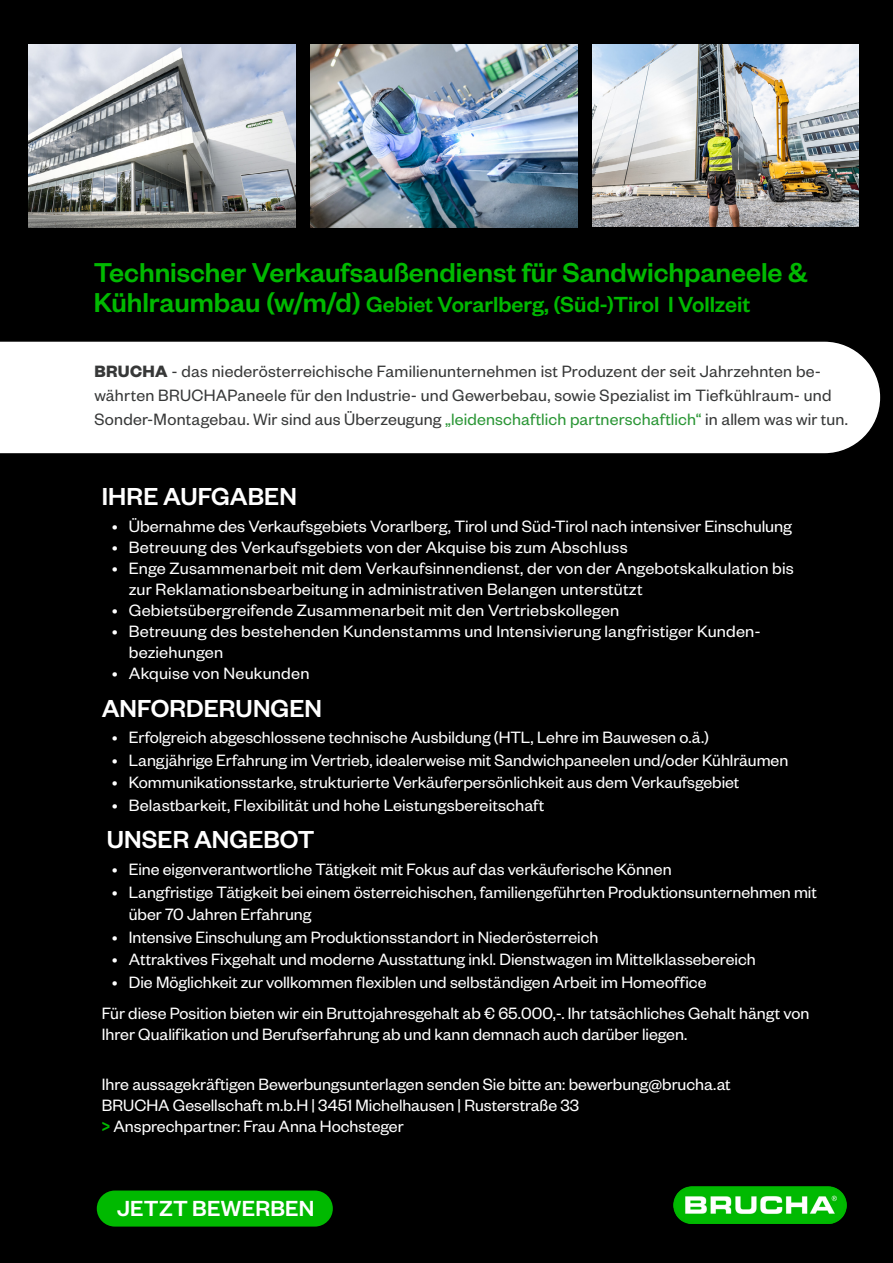
<style>
.page{position:relative;width:893px;height:1263px;background:#000}
.page>*{position:absolute;margin:0;border:0;box-sizing:border-box;transform-origin:0 0}
.t1{font:500 30px "Founders Grotesk";color:#00b900}
.t2{font:500 27px "Founders Grotesk";color:#fff}
.t3{font:500 24px "Founders Grotesk";letter-spacing:-.005em;color:#00b900}
.t4{font:500 24px "Founders Grotesk";letter-spacing:.01em;color:#fff}
.t5{font:18px/21px "Founders Grotesk";color:#fff}
.t6{font:18px/24px "Founders Grotesk";letter-spacing:.01em;color:#373838}
.s1{font-size:30px}
.s2{font-weight:700}
.s3{color:#2b9636}
.s4{font-weight:500;color:#00b900}
</style>
<div class="page">
<svg style="left:0;top:340px;width:882px;height:115px"></svg>
<img style="left:673px;top:1186px;width:173px;height:37px">
<img style="left:29px;top:45px;width:267px;height:182px">
<img style="left:311px;top:45px;width:267px;height:182px">
<img style="left:592px;top:44px;width:267px;height:183px">
<div style="left:97px;top:1190px;width:236px;height:36px;background:#00b900;border-radius:18px"></div>
<h1 class="t1" style="left:94px;top:254px;width:715px">Technischer Verkaufsaußendienst für Sandwichpaneele &amp;</h1>
<h3 class="t3" style="left:94px;top:290px;width:658px"><span class="s1">Kühlraumbau (w/m/d)</span> Gebiet Vorarlberg, (Süd-)Tirol I Vollzeit</h3>
<p class="t6" style="left:94px;top:358px;width:755px"><span class="s2">BRUCHA</span> - das niederösterreichische Familienunternehmen ist Produzent der seit Jahrzehnten be&shy;währten BRUCHAPaneele für den Industrie- und Gewerbebau, sowie Spezialist im Tiefkühlraum- und<br>Sonder-Montagebau. Wir sind aus Überzeugung <span class="s3">„leidenschaftlich partnerschaftlich“</span> in allem was wir tun.</p>
<h2 class="t2" style="left:102px;top:480px;width:197px">IHRE AUFGABEN</h2>
<p class="t5" style="left:112px;top:515px;width:682px">• Übernahme des Verkaufsgebiets Vorarlberg, Tirol und Süd-Tirol nach intensiver Einschulung</p>
<p class="t5" style="left:112px;top:536px;width:517px">• Betreuung des Verkaufsgebiets von der Akquise bis zum Abschluss</p>
<p class="t5" style="left:129px;top:557px;width:666px;text-indent:-17px">• Enge Zusammenarbeit mit dem Verkaufsinnendienst, der von der Angebotskalkulation bis zur Reklamationsbearbeitung in administrativen Belangen unterstützt</p>
<p class="t5" style="left:112px;top:599px;width:509px">• Gebietsübergreifende Zusammenarbeit mit den Vertriebskollegen</p>
<p class="t5" style="left:129px;top:620px;width:633px;text-indent:-17px">• Betreuung des bestehenden Kundenstamms und Intensivierung langfristiger Kunden&shy;beziehungen</p>
<p class="t5" style="left:112px;top:662px;width:199px">• Akquise von Neukunden</p>
<h2 class="t2" style="left:102px;top:691px;width:222px">ANFORDERUNGEN</h2>
<p class="t5" style="left:112px;top:726px;width:599px">• Erfolgreich abgeschlossene technische Ausbildung (HTL, Lehre im Bauwesen o.ä.)</p>
<p class="t5" style="left:112px;top:749px;width:678px">• Langjährige Erfahrung im Vertrieb, idealerweise mit Sandwichpaneelen und/oder Kühlräumen</p>
<p class="t5" style="left:112px;top:771px;width:629px">• Kommunikationsstarke, strukturierte Verkäuferpersönlichkeit aus dem Verkaufsgebiet</p>
<p class="t5" style="left:112px;top:794px;width:434px">• Belastbarkeit, Flexibilität und hohe Leistungsbereitschaft</p>
<h2 class="t2" style="left:107px;top:823px;width:209px">UNSER ANGEBOT</h2>
<p class="t5" style="left:112px;top:858px;width:561px">• Eine eigenverantwortliche Tätigkeit mit Fokus auf das verkäuferische Können</p>
<p class="t5" style="left:129px;top:880px;width:689px;line-height:22.5px;text-indent:-17px">• Langfristige Tätigkeit bei einem österreichischen, familiengeführten Produktionsunternehmen mit über 70 Jahren Erfahrung</p>
<p class="t5" style="left:112px;top:925px;width:488px">• Intensive Einschulung am Produktionsstandort in Niederösterreich</p>
<p class="t5" style="left:112px;top:948px;width:645px">• Attraktives Fixgehalt und moderne Ausstattung inkl. Dienstwagen im Mittelklassebereich</p>
<p class="t5" style="left:102px;top:965px;width:709px;line-height:31.5px;text-indent:10px">• Die Möglichkeit zur vollkommen flexiblen und selbständigen Arbeit im Homeoffice<br>Für diese Position bieten wir ein Bruttojahresgehalt ab € 65.000,-. Ihr tatsächliches Gehalt hängt von</p>
<p class="t5" style="left:102px;top:1023px;width:587px">Ihrer Qualifikation und Berufserfahrung ab und kann demnach auch darüber liegen.</p>
<p class="t5" style="left:102px;top:1073px;width:630px">Ihre aussagekräftigen Bewerbungsunterlagen senden Sie bitte an: bewerbung@brucha.at<br>BRUCHA Gesellschaft m.b.H | 3451 Michelhausen | Rusterstraße 33<br><span class="s4">&gt;</span> Ansprechpartner: Frau Anna Hochsteger</p>
<h3 class="t4" style="left:117px;top:1194px;width:199px">JETZT BEWERBEN</h3>
</div>
